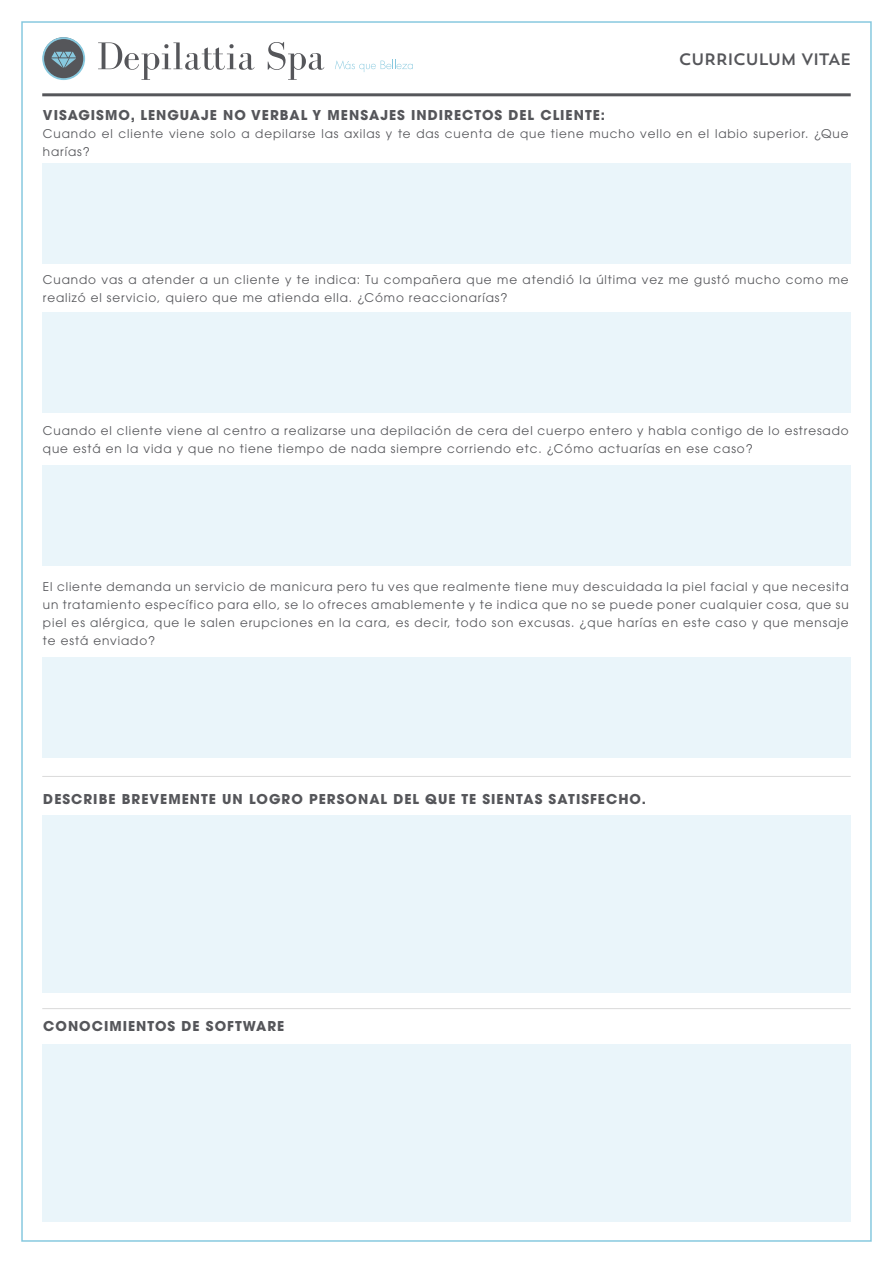
<style>
.page{position:relative;width:893px;height:1263px;background:#fff}
.page>*{position:absolute;margin:0;border:0;box-sizing:border-box;transform-origin:0 0}
.t1{font:16.5px "Trend Sans One";letter-spacing:-.075em;color:#55565a}
.t2{font:700 13.5px "ITC Avant Garde Pro";letter-spacing:.075em;color:#55565a}
.t3{font:12px/18px "ITC Avant Garde Pro";letter-spacing:.075em;color:#55565a}
</style>
<div class="page">
<svg style="left:42px;top:37px;width:43px;height:43px"></svg>
<svg style="left:98px;top:42px;width:156px;height:38px"></svg>
<svg style="left:268px;top:42px;width:56px;height:38px"></svg>
<svg style="left:335px;top:60px;width:78px;height:12px"></svg>
<hr style="left:42px;top:93px;width:809px;height:3px;background:#55565a">
<div style="left:42px;top:163px;width:809px;height:101px;background:#eaf5fa"></div>
<div style="left:42px;top:312px;width:809px;height:100px;background:#eaf5fa"></div>
<div style="left:42px;top:466px;width:809px;height:100px;background:#eaf5fa"></div>
<div style="left:42px;top:658px;width:809px;height:100px;background:#eaf5fa"></div>
<div style="left:42px;top:815px;width:809px;height:178px;background:#eaf5fa"></div>
<div style="left:42px;top:1044px;width:809px;height:178px;background:#eaf5fa"></div>
<hr style="left:42px;top:1008px;width:809px;height:1px;background:#dadada">
<hr style="left:42px;top:776px;width:809px;height:1px;background:#dadada">
<h1 class="t1" style="left:679px;top:49px;width:175px">CURRICULUM VITAE</h1>
<p class="t2" style="left:43px;top:106px;width:564px">VISAGISMO, LENGUAJE NO VERBAL Y MENSAJES INDIRECTOS DEL CLIENTE:</p>
<p class="t3" style="left:43px;top:124px;width:807px">Cuando el cliente viene solo a depilarse las axilas y te das cuenta de que tiene mucho vello en el labio superior. ¿Que harías?</p>
<p class="t3" style="left:43px;top:270px;width:807px">Cuando vas a atender a un cliente y te indica: Tu compañera que me atendió la última vez me gustó mucho como me realizó el servicio, quiero que me atienda ella. ¿Cómo reaccionarías?</p>
<p class="t3" style="left:43px;top:421px;width:807px">Cuando el cliente viene al centro a realizarse una depilación de cera del cuerpo entero y habla contigo de lo estresado que está en la vida y que no tiene tiempo de nada siempre corriendo etc. ¿Cómo actuarías en ese caso?</p>
<p class="t3" style="left:43px;top:577px;width:807px;text-align:justify">El cliente demanda un servicio de manicura pero tu ves que realmente tiene muy descuidada la piel facial y que necesita un tratamiento específico para ello, se lo ofreces amablemente y te indica que no se puede poner cualquier cosa, que su piel es alérgica, que le salen erupciones en la cara, es decir, todo son excusas. ¿que harías en este caso y que mensaje te está enviado?</p>
<p class="t2" style="left:43px;top:790px;width:604px">DESCRIBE BREVEMENTE UN LOGRO PERSONAL DEL QUE TE SIENTAS SATISFECHO.</p>
<p class="t2" style="left:43px;top:1016px;width:243px">CONOCIMIENTOS DE SOFTWARE</p>
</div>
